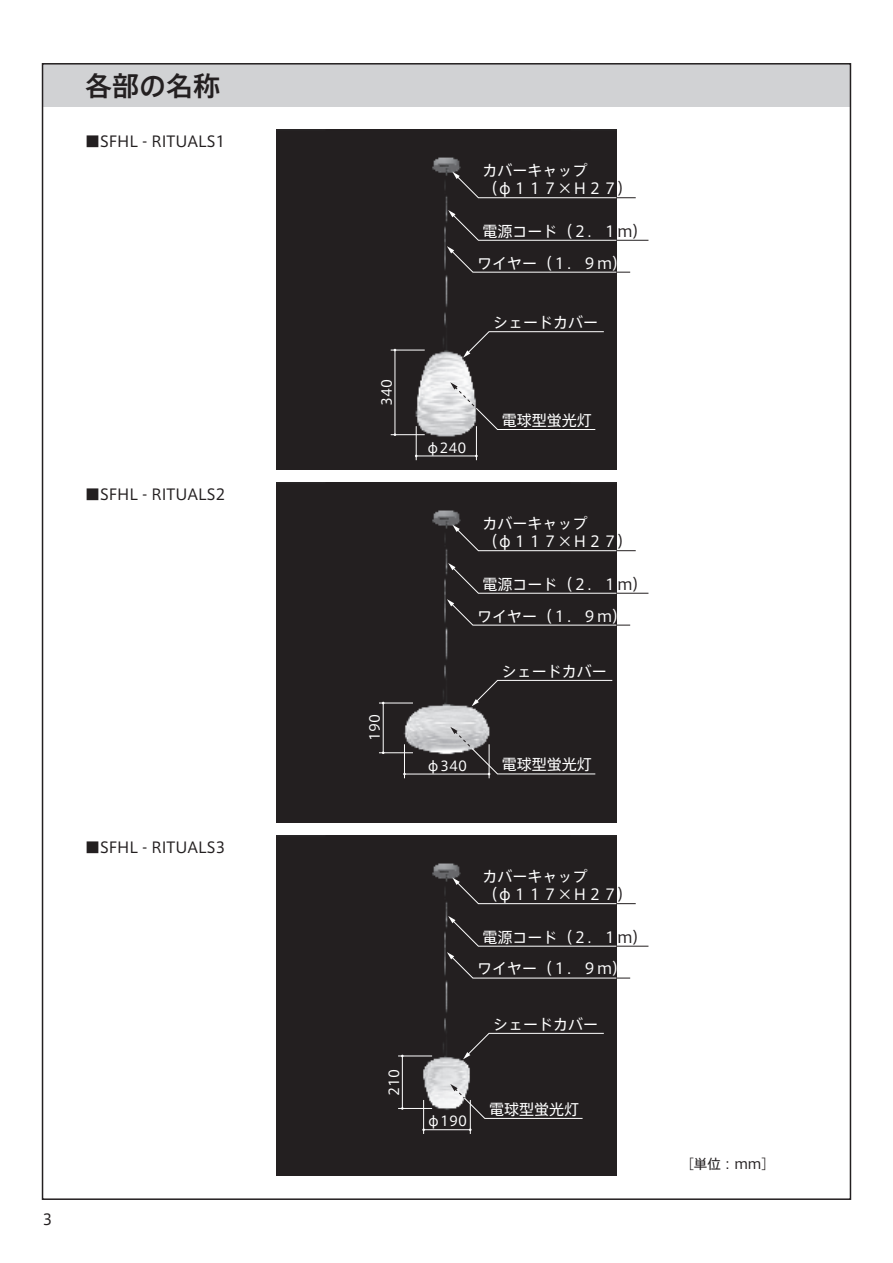
<style>
.page{position:relative;width:893px;height:1263px;background:#fff}
.page>*{position:absolute;margin:0;border:0;box-sizing:border-box;transform-origin:0 0}
.t1{font:27px "Axis Std Medium 90 pv RKSJ H";color:#231f20}
.t2{font:15px/18px "Axis Std Regular 90 pv RKSJ H";color:#fff}
.t3{font:15px "Axis Std Regular 90 pv RKSJ H";color:#231f20}
.t4{font:13.5px "Axis Std Regular 90 pv RKSJ H";color:#fff}
.t5{font:13.5px "Axis Std Regular 90 pv RKSJ H";color:#231f20}
.s1{color:#231f20}
</style>
<div class="page">
<div style="left:43px;top:64px;width:807px;height:42px;background:#d1d2d4"></div>
<div style="left:276px;top:130px;width:340px;height:340px;background:#231f20"></div>
<div style="left:276px;top:483px;width:340px;height:340px;background:#231f20"></div>
<div style="left:276px;top:836px;width:340px;height:340px;background:#231f20"></div>
<hr style="left:416px;top:426px;width:1px;height:34px;background:#fff">
<hr style="left:476px;top:426px;width:1px;height:34px;background:#fff">
<hr style="left:416px;top:456px;width:60px;height:1px;background:#fff">
<svg style="left:452px;top:172px;width:184px;height:26px;background:#403c3d"></svg>
<svg style="left:447px;top:210px;width:183px;height:63px;background:#393536"></svg>
<hr style="left:616px;top:240px;width:32px;height:1px;background:#231f20">
<svg style="left:463px;top:331px;width:142px;height:27px;background:#2c2829"></svg>
<svg style="left:450px;top:382px;width:146px;height:48px;background:#454243"></svg>
<hr style="left:391px;top:350px;width:34px;height:1px;background:#fff">
<hr style="left:391px;top:434px;width:34px;height:1px;background:#fff">
<hr style="left:395px;top:350px;width:1px;height:85px;background:#fff">
<hr style="left:404px;top:744px;width:1px;height:34px;background:#fff">
<hr style="left:489px;top:744px;width:1px;height:34px;background:#fff">
<hr style="left:404px;top:774px;width:85px;height:1px;background:#fff">
<svg style="left:452px;top:525px;width:184px;height:26px;background:#403c3d"></svg>
<svg style="left:447px;top:563px;width:183px;height:63px;background:#393536"></svg>
<hr style="left:616px;top:593px;width:32px;height:1px;background:#231f20">
<div style="left:472px;top:680px;width:141px;height:26px;background:#231f20"></div>
<svg style="left:450px;top:727px;width:146px;height:48px;background:#3c393a"></svg>
<hr style="left:379px;top:703px;width:34px;height:1px;background:#fff">
<hr style="left:379px;top:752px;width:34px;height:1px;background:#fff">
<hr style="left:383px;top:703px;width:1px;height:50px;background:#fff">
<hr style="left:423px;top:1100px;width:1px;height:34px;background:#fff">
<hr style="left:470px;top:1100px;width:1px;height:34px;background:#fff">
<hr style="left:424px;top:1129px;width:46px;height:1px;background:#fff">
<svg style="left:452px;top:878px;width:184px;height:26px;background:#403c3d"></svg>
<svg style="left:447px;top:916px;width:183px;height:63px;background:#393536"></svg>
<hr style="left:616px;top:946px;width:32px;height:1px;background:#231f20">
<svg style="left:463px;top:1032px;width:142px;height:27px;background:#2c2829"></svg>
<svg style="left:450px;top:1084px;width:133px;height:35px;background:#383435"></svg>
<hr style="left:398px;top:1056px;width:34px;height:1px;background:#fff">
<hr style="left:398px;top:1108px;width:34px;height:1px;background:#fff">
<hr style="left:402px;top:1056px;width:1px;height:52px;background:#fff">
<h1 class="t1" style="left:85px;top:65px;width:137px">各部の名称</h1>
<p class="t3" style="left:85px;top:130px;width:142px">■SFHL - RITUALS1</p>
<p class="t3" style="left:85px;top:483px;width:142px">■SFHL - RITUALS2</p>
<p class="t3" style="left:85px;top:836px;width:142px">■SFHL - RITUALS3</p>
<p class="t3" style="left:43px;top:1208px;width:12px">3</p>
<p class="t4" style="left:377px;top:406px;width:29px;rotate:-90deg">340</p>
<p class="t4" style="left:365px;top:741px;width:29px;rotate:-90deg">190</p>
<p class="t2" style="left:483px;top:160px;width:151px">カバーキャップ<br>（φ１１７×Ｈ２７<span class="s1">）</span></p>
<p class="t2" style="left:483px;top:221px;width:166px">電源コード（２．１<span class="s1">ｍ）</span></p>
<p class="t2" style="left:477px;top:253px;width:151px">ワイヤー（１．９ｍ）</p>
<p class="t2" style="left:493px;top:312px;width:106px">シェードカバー</p>
<p class="t4" style="left:426px;top:437px;width:42px">φ240</p>
<p class="t2" style="left:502px;top:410px;width:91px">電球型蛍光灯</p>
<p class="t2" style="left:483px;top:513px;width:151px">カバーキャップ<br>（φ１１７×Ｈ２７<span class="s1">）</span></p>
<p class="t2" style="left:483px;top:574px;width:166px">電源コード（２．１<span class="s1">ｍ）</span></p>
<p class="t2" style="left:477px;top:606px;width:151px">ワイヤー（１．９ｍ）</p>
<p class="t2" style="left:502px;top:661px;width:106px">シェードカバー</p>
<p class="t4" style="left:426px;top:756px;width:42px">φ340</p>
<p class="t2" style="left:502px;top:755px;width:91px">電球型蛍光灯</p>
<p class="t4" style="left:384px;top:1096px;width:29px;rotate:-90deg">210</p>
<p class="t2" style="left:483px;top:866px;width:151px">カバーキャップ<br>（φ１１７×Ｈ２７<span class="s1">）</span></p>
<p class="t2" style="left:483px;top:927px;width:166px">電源コード（２．１<span class="s1">ｍ）</span></p>
<p class="t2" style="left:477px;top:959px;width:151px">ワイヤー（１．９ｍ）</p>
<p class="t2" style="left:493px;top:1014px;width:106px">シェードカバー</p>
<p class="t4" style="left:427px;top:1111px;width:42px">φ190</p>
<p class="t2" style="left:489px;top:1099px;width:91px">電球型蛍光灯</p>
<p class="t5" style="left:680px;top:1153px;width:96px">［単位：ｍｍ］</p>
</div>
